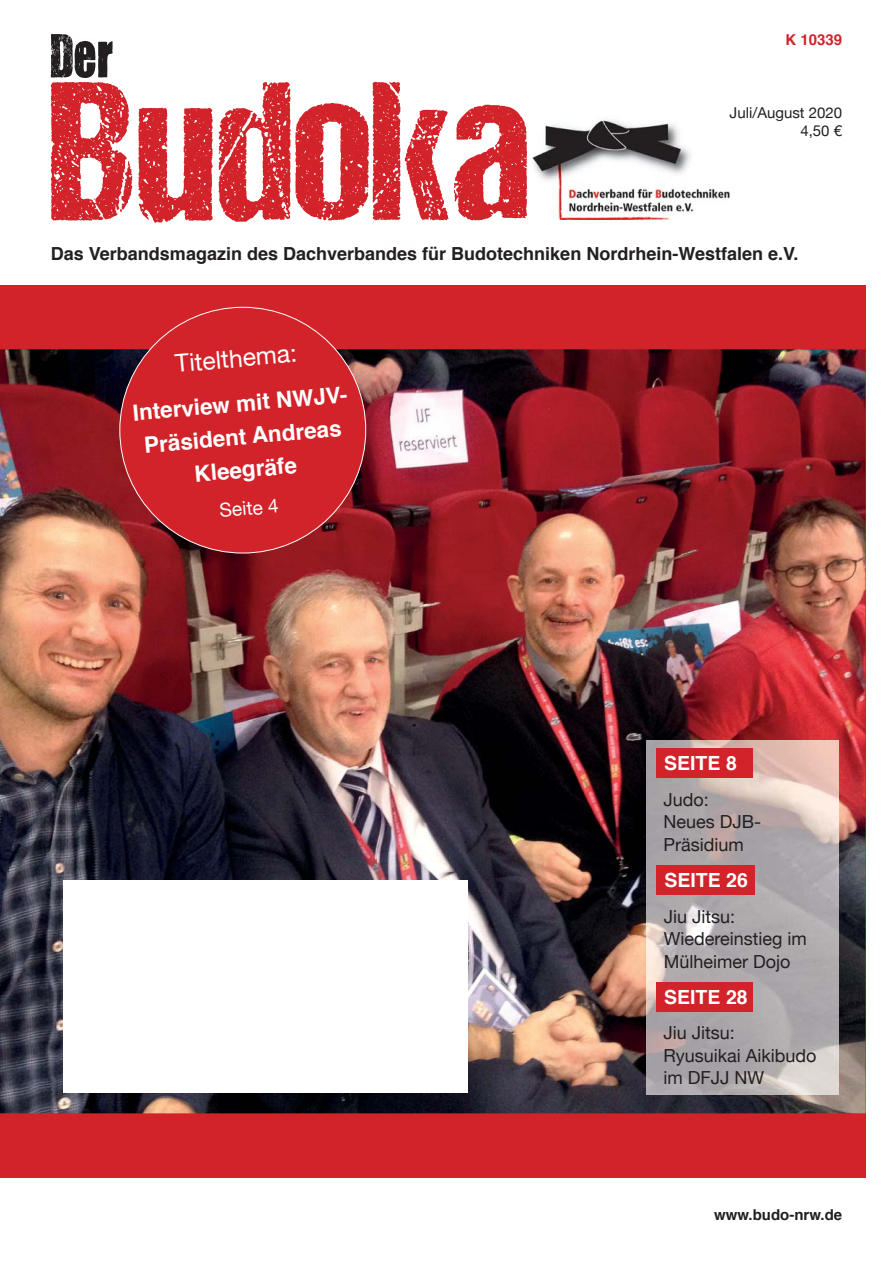
<style>
.page{position:relative;width:893px;height:1263px;background:#fff}
.page>*{position:absolute;margin:0;border:0;box-sizing:border-box;transform-origin:0 0}
.t1{font:24.6px "Helvetica Neue";color:#fff}
.t2{font:700 22.5px/33px "Helvetica";color:#fff;text-align:center}
.t3{font:700 19.5px "Helvetica";color:#fff}
.t4{font:19.2px "Helvetica Neue";color:#fff}
.t5{font:18px/22.5px "Helvetica Neue";color:#231f20}
.t6{font:700 18px "Helvetica";color:#231f20}
.t7{font:15px/18px "Helvetica Neue";color:#231f20;text-align:right}
.t8{font:700 15px "Helvetica";color:#231f20}
.t9{font:700 15px "Helvetica";color:#d2232a}
</style>
<div class="page">
<div style="left:0;top:285px;width:865px;height:893px;background:#d2232a"></div>
<img style="left:0;top:349px;width:865px;height:764px">
<svg style="left:51px;top:34px;width:62px;height:44px"></svg>
<svg style="left:51px;top:82px;width:476px;height:141px"></svg>
<img style="left:532px;top:119px;width:198px;height:101px">
<div style="left:64px;top:880px;width:404px;height:213px;background:#fff"></div>
<img style="left:646px;top:741px;width:193px;height:353px">
<div style="left:656px;top:748px;width:96px;height:30px;background:#d2232a"></div>
<div style="left:656px;top:982px;width:96px;height:30px;background:#d2232a"></div>
<div style="left:120px;top:307px;width:246px;height:246px;background:#d2232a;border-radius:50%"></div>
<div style="left:656px;top:865px;width:99px;height:30px;background:#d2232a"></div>
<p class="t9" style="left:785px;top:34px;width:58px">K 10339</p>
<p class="t7" style="left:729px;top:103px;width:114px">Juli/August 2020<br>4,50 €</p>
<p class="t6" style="left:51px;top:246px;width:749px">Das Verbandsmagazin des Dachverbandes für Budotechniken Nordrhein-Westfalen e.V.</p>
<h1 class="t1" style="left:174px;top:349px;width:123px;rotate:-5deg">Titelthema:</h1>
<p class="t2" style="left:131px;top:398px;width:220px;rotate:-5deg">Interview mit NWJV-<br>Präsident Andreas<br>Kleegräfe</p>
<p class="t4" style="left:218px;top:499px;width:61px;rotate:-5deg">Seite 4</p>
<p class="t3" style="left:664px;top:755px;width:74px">SEITE 8</p>
<p class="t5" style="left:663px;top:788px;width:99px">Judo:<br>Neues DJB-<br>Präsidium</p>
<p class="t3" style="left:664px;top:872px;width:85px">SEITE 26</p>
<p class="t5" style="left:663px;top:905px;width:145px">Jiu Jitsu:<br>Wiedereinstieg im<br>Mülheimer Dojo</p>
<p class="t3" style="left:664px;top:989px;width:85px">SEITE 28</p>
<p class="t5" style="left:663px;top:1022px;width:155px">Jiu Jitsu:<br>Ryusuikai Aikibudo im DFJJ NW</p>
<p class="t8" style="left:714px;top:1209px;width:130px">www.budo-nrw.de</p>
</div>
